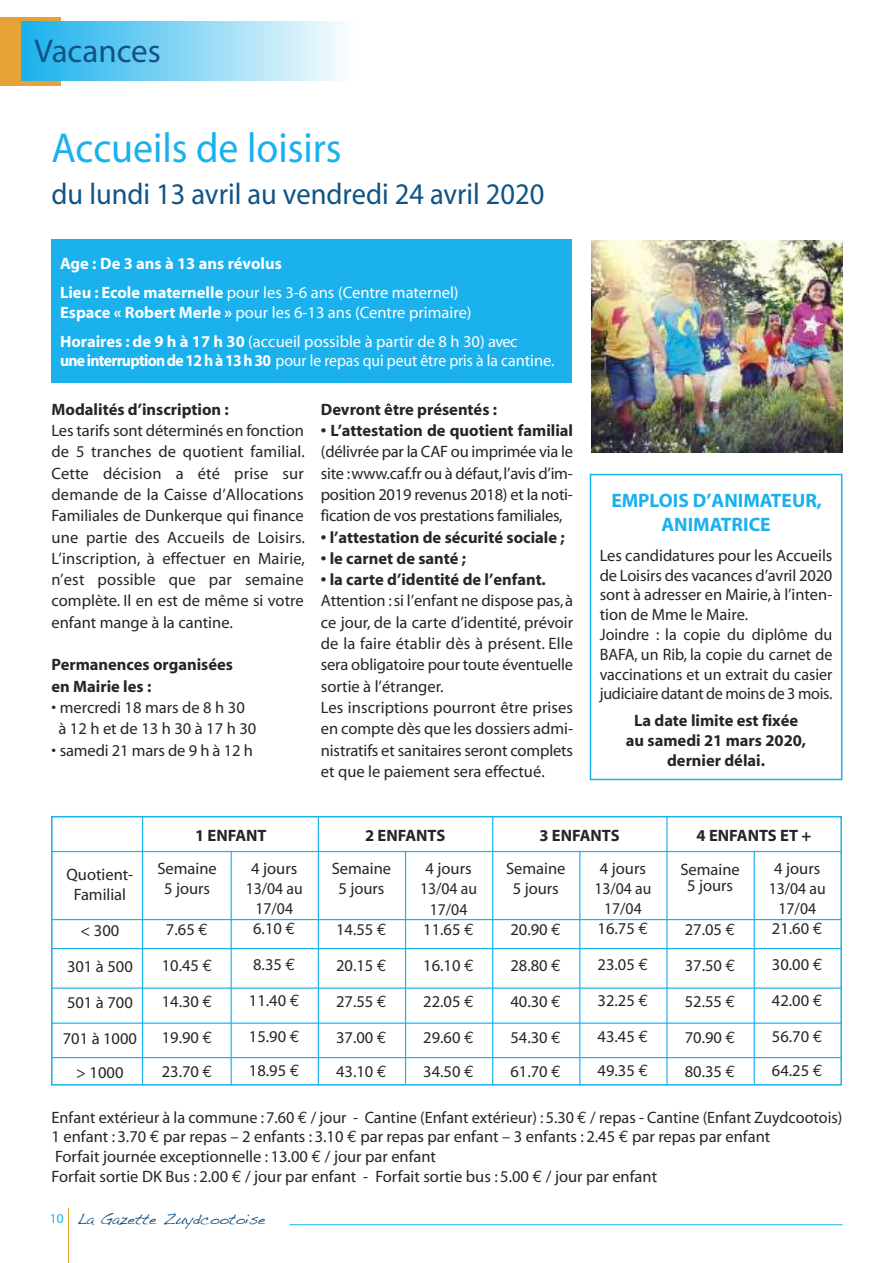
<style>
.page{position:relative;width:893px;height:1263px;background:#fff}
.page>*{position:absolute;margin:0;border:0;box-sizing:border-box;transform-origin:0 0}
.t1{font:42px "Myriad";color:#1ab1ed;scale:.95 1}
.t2{font:33px "Myriad";color:#115385}
.t3{font:30px "Myriad";color:#115385;scale:.95 1}
.t4{font:700 19.5px/23.4px "Myriad";color:#1ab1ed;text-align:center}
.t5{font:16.5px/19.8px "Myriad";color:#272526;text-align:center}
.t6{font:700 16.5px/19.8px "Myriad";color:#272526}
.t7{font:16.5px/28.8px "Myriad";color:#fff}
.t8{font:700 16.5px/28.8px "Myriad";color:#fff}
.t9{font:16.5px "Myriad";color:#fff;scale:.95 1}
.t10{font:15px "Handwriting Dakota";color:#115385}
.s1{font-weight:400}
.s2{font-weight:700}
.s3{font-family:"Euro Mono"}
.s4{font-family:"Myriad";font-size:13.5px;color:#1ab1ed}
</style>
<div class="page">
<hr style="left:290px;top:1224px;width:552px;height:1px;background:#1ab1ed">
<hr style="left:68px;top:1208px;width:1px;height:55px;background:#e4a334">
<div style="left:51px;top:816px;width:791px;height:269px;border:2px solid #1ab1ed"></div>
<hr style="left:142px;top:817px;width:1px;height:268px;background:#1ab1ed">
<hr style="left:51px;top:851px;width:791px;height:1px;background:#1ab1ed">
<hr style="left:51px;top:919px;width:791px;height:1px;background:#1ab1ed">
<hr style="left:51px;top:948px;width:791px;height:1px;background:#1ab1ed">
<hr style="left:51px;top:987px;width:791px;height:2px;background:#1ab1ed">
<hr style="left:51px;top:1022px;width:791px;height:2px;background:#1ab1ed">
<hr style="left:51px;top:1057px;width:791px;height:1px;background:#1ab1ed">
<hr style="left:231px;top:851px;width:1px;height:234px;background:#1ab1ed">
<hr style="left:318px;top:817px;width:1px;height:268px;background:#1ab1ed">
<hr style="left:405px;top:852px;width:1px;height:231px;background:#1ab1ed">
<hr style="left:492px;top:817px;width:1px;height:268px;background:#1ab1ed">
<hr style="left:579px;top:852px;width:1px;height:233px;background:#1ab1ed">
<hr style="left:666px;top:817px;width:2px;height:268px;background:#1ab1ed">
<hr style="left:754px;top:851px;width:1px;height:232px;background:#1ab1ed">
<div style="left:0;top:17px;width:60px;height:68px;background:#e4a334"></div>
<div style="left:22px;top:21px;width:331px;height:60px;background:linear-gradient(to right,#1ab1ed,#fbfdfe)"></div>
<div style="left:52px;top:239px;width:520px;height:144px;background:#1ab1ed"></div>
<div style="left:590px;top:474px;width:252px;height:306px;border:2px solid #1ab1ed"></div>
<img style="left:591px;top:240px;width:251px;height:212px">
<h2 class="t2" style="left:35px;top:38px;width:128px">Vacances</h2>
<h1 class="t1" style="left:52px;top:132px;width:307px">Accueils de loisirs</h1>
<h3 class="t3" style="left:52px;top:182px;width:520px">du lundi 13 avril au vendredi 24 avril 2020</h3>
<p class="t8" style="left:60px;top:251px;width:400px">Age : De 3 ans à 13 ans révolus<br>Lieu : Ecole maternelle <span class="s1">pour les 3-6 ans (Centre maternel)</span></p>
<p class="t7" style="left:60px;top:299px;width:459px"><span class="s2">Espace « Robert Merle »</span> pour les 6-13 ans (Centre primaire)<br><span class="s2">Horaires : de 9 h à 17 h 30</span> (accueil possible à partir de 8 h 30) avec</p>
<p class="t9" style="left:60px;top:355px;width:522px"><span class="s2">uneinterruptionde12hà13h30</span> pour le repas qui peut être pris à la cantine.</p>
<p class="t6" style="left:52px;top:401px;width:179px">Modalités d’inscription :</p>
<p class="t5" style="left:52px;top:421px;width:255px;line-height:21.3px;text-align:justify">Les tarifs sont déterminés en fonction de 5 tranches de quotient familial.<br>Cette décision a été prise sur demande de la Caisse d’Allocations Familiales de Dunkerque qui finance une partie des Accueils de Loisirs.<br>L’inscription, à effectuer en Mairie, n’est possible que par semaine complète. Il en est de même si votre enfant mange à la cantine.</p>
<p class="t6" style="left:52px;top:655px;width:183px;line-height:21.3px">Permanences organisées en Mairie les :</p>
<p class="t5" style="left:59px;top:698px;width:199px;line-height:21.3px;text-align:left;text-indent:-7px">• mercredi 18 mars de 8 h 30 à12hetde13h30à17h30</p>
<p class="t5" style="left:52px;top:741px;width:203px">• samedi 21 mars de 9 h à 12 h</p>
<p class="t6" style="left:321px;top:401px;width:178px">Devront être présentés :</p>
<p class="t6" style="left:321px;top:422px;width:254px">• L’attestation de quotient familial</p>
<p class="t5" style="left:321px;top:442px;width:254px;line-height:21.3px;text-align:justify">(délivrée par la CAF ou imprimée via le site :www.caf.fr ou à défaut,l’avis d’im&shy;position 2019 revenus 2018) et la noti&shy;fication de vos prestations familiales,</p>
<p class="t6" style="left:321px;top:528px;width:245px">• l’attestation de sécurité sociale ;</p>
<p class="t6" style="left:321px;top:550px;width:147px">• le carnet de santé ;</p>
<p class="t6" style="left:321px;top:571px;width:227px">• la carte d’identité de l’enfant.</p>
<p class="t5" style="left:321px;top:592px;width:254px;line-height:21.3px;text-align:left">Attention :si l’enfant ne dispose pas,à ce jour, de la carte d’identité, prévoir de la faire établir dès à présent. Elle sera obligatoire pour toute éventuelle sortie à l’étranger.<br>Les inscriptions pourront être prises en compte dès que les dossiers admi&shy;nistratifs et sanitaires seront complets et que le paiement sera effectué.</p>
<p class="t4" style="left:611px;top:491px;width:212px">EMPLOIS D’ANIMATEUR,<br>ANIMATRICE</p>
<p class="t5" style="left:600px;top:547px;width:234px;text-align:left">Les candidatures pour les Accueils de Loisirs des vacances d’avril 2020 sont à adresser en Mairie, à l’inten&shy;tion de Mme le Maire.<br>Joindre : la copie du diplôme du BAFA, un Rib, la copie du carnet de vaccinations et un extrait du casier judiciaire datant de moins de 3 mois.</p>
<p class="t6" style="left:626px;top:712px;width:182px;text-align:center">La date limite est fixée au samedi 21 mars 2020, dernier délai.</p>
<p class="t5" style="left:67px;top:866px;width:68px">Quotient-<br>Familial</p>
<p class="t5" style="left:63px;top:913px;width:76px;line-height:36px">&lt; 300<br>301 à 500<br>501 à 700<br>701 à 1000</p>
<p class="t5" style="left:76px;top:1064px;width:49px">&gt; 1000</p>
<p class="t6" style="left:195px;top:827px;width:73px">1 ENFANT</p>
<p class="t6" style="left:365px;top:827px;width:82px">2 ENFANTS</p>
<p class="t6" style="left:539px;top:827px;width:82px">3 ENFANTS</p>
<p class="t6" style="left:697px;top:827px;width:116px">4 ENFANTS ET +</p>
<p class="t5" style="left:157px;top:860px;width:61px">Semaine<br>5 jours</p>
<p class="t5" style="left:162px;top:913px;width:52px;line-height:36px;text-align:left">7.65 <span class="s3">€<br></span>10.45 <span class="s3">€<br></span>14.30 <span class="s3">€<br></span>19.90 <span class="s3">€</span></p>
<p class="t5" style="left:162px;top:1063px;width:52px">23.70 <span class="s3">€</span></p>
<p class="t5" style="left:246px;top:860px;width:59px">4 jours<br>13/04 au<br>17/04<br>6.10 <span class="s3">€</span></p>
<p class="t5" style="left:249px;top:948px;width:52px;line-height:36px;text-align:left">8.35 <span class="s3">€<br></span>11.40 <span class="s3">€<br></span>15.90 <span class="s3">€</span></p>
<p class="t5" style="left:249px;top:1062px;width:52px">18.95 <span class="s3">€</span></p>
<p class="t5" style="left:332px;top:860px;width:61px">Semaine<br>5 jours</p>
<p class="t5" style="left:336px;top:913px;width:52px;line-height:36px;text-align:justify">14.55 <span class="s3">€ </span>20.15 <span class="s3">€ </span>27.55 <span class="s3">€ </span>37.00 <span class="s3">€</span></p>
<p class="t5" style="left:336px;top:1063px;width:52px">43.10 <span class="s3">€</span></p>
<p class="t5" style="left:420px;top:860px;width:59px">4 jours<br>13/04 au<br>17/04<br>11.65 <span class="s3">€</span></p>
<p class="t5" style="left:423px;top:949px;width:52px;line-height:36px;text-align:justify">16.10 <span class="s3">€ </span>22.05 <span class="s3">€ </span>29.60 <span class="s3">€</span></p>
<p class="t5" style="left:423px;top:1063px;width:52px">34.50 <span class="s3">€</span></p>
<p class="t5" style="left:506px;top:860px;width:61px">Semaine<br>5 jours</p>
<p class="t5" style="left:510px;top:913px;width:52px;line-height:36px;text-align:justify">20.90 <span class="s3">€ </span>28.80 <span class="s3">€ </span>40.30 <span class="s3">€ </span>54.30 <span class="s3">€</span></p>
<p class="t5" style="left:510px;top:1063px;width:52px">61.70 <span class="s3">€</span></p>
<p class="t5" style="left:594px;top:860px;width:59px">4 jours<br>13/04 au<br>17/04<br>16.75 <span class="s3">€</span></p>
<p class="t5" style="left:598px;top:948px;width:52px;line-height:36px;text-align:justify">23.05 <span class="s3">€ </span>32.25 <span class="s3">€ </span>43.45 <span class="s3">€</span></p>
<p class="t5" style="left:598px;top:1062px;width:52px">49.35 <span class="s3">€</span></p>
<p class="t5" style="left:680px;top:863px;width:61px;line-height:15.3px">Semaine<br>5 jours</p>
<p class="t5" style="left:685px;top:913px;width:52px;line-height:36px;text-align:justify">27.05 <span class="s3">€ </span>37.50 <span class="s3">€ </span>52.55 <span class="s3">€ </span>70.90 <span class="s3">€</span></p>
<p class="t5" style="left:685px;top:1063px;width:52px">80.35 <span class="s3">€</span></p>
<p class="t5" style="left:769px;top:860px;width:59px">4 jours<br>13/04 au<br>17/04<br>21.60 <span class="s3">€</span></p>
<p class="t5" style="left:772px;top:948px;width:52px;line-height:36px;text-align:justify">30.00 <span class="s3">€ </span>42.00 <span class="s3">€ </span>56.70 <span class="s3">€</span></p>
<p class="t5" style="left:772px;top:1062px;width:52px">64.25 <span class="s3">€</span></p>
<p class="t5" style="left:52px;top:1108px;width:792px;text-align:left">Enfant extérieur à la commune : 7.60 <span class="s3">€</span> / jour - Cantine (Enfant extérieur) : 5.30 <span class="s3">€</span> / repas - Cantine (Enfant Zuydcootois)<br>1 enfant : 3.70 <span class="s3">€</span> par repas – 2 enfants : 3.10 <span class="s3">€</span> par repas par enfant – 3 enfants : 2.45 <span class="s3">€</span> par repas par enfant<br>Forfait journée exceptionnelle : 13.00 <span class="s3">€</span> / jour par enfant<br>Forfait sortie DK Bus : 2.00 <span class="s3">€</span> / jour par enfant - Forfait sortie bus : 5.00 <span class="s3">€</span> / jour par enfant</p>
<p class="t10" style="left:50px;top:1210px;width:217px"><span class="s4">10</span> La Gazette Zuydcootoise</p>
</div>
